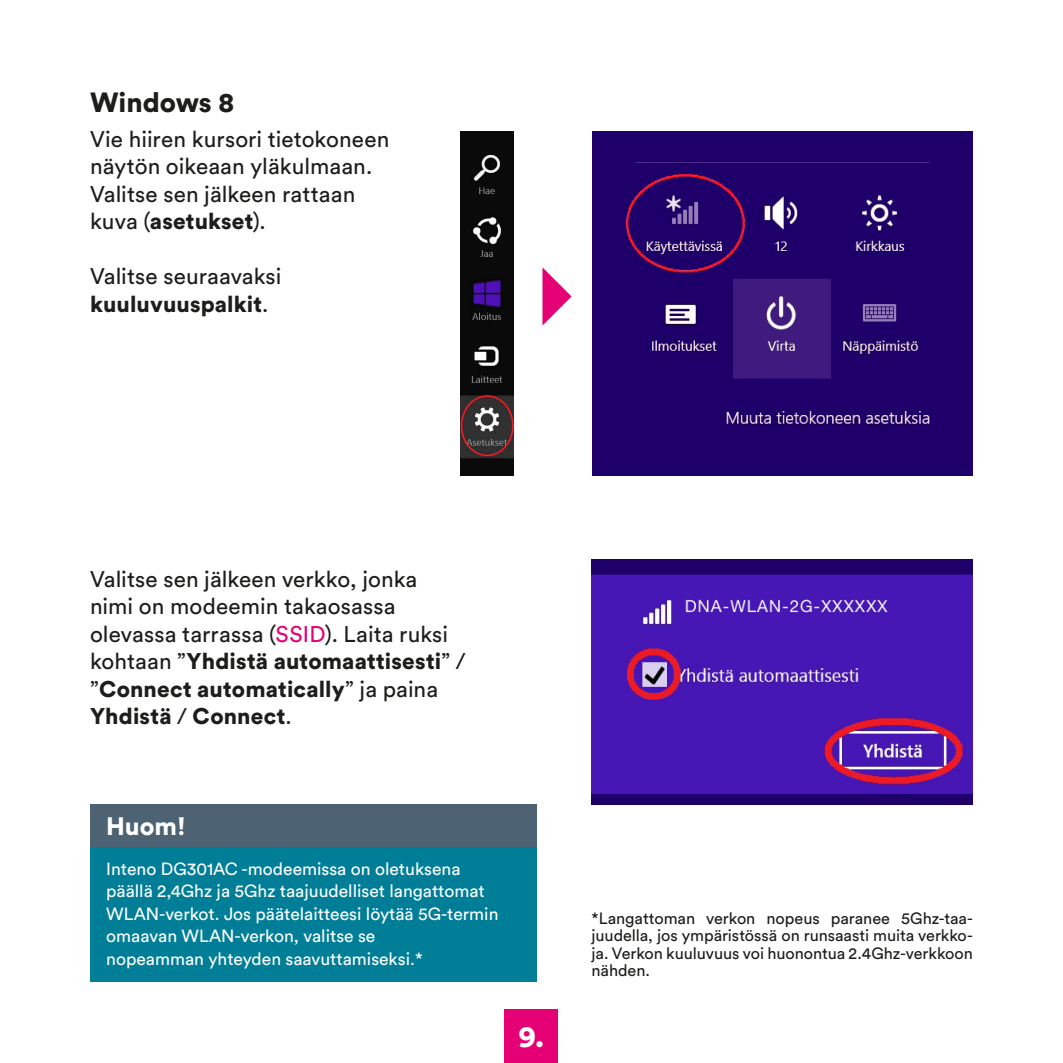
<style>
.page{position:relative;width:1063px;height:1063px;background:#fff}
.page>*{position:absolute;margin:0;border:0;box-sizing:border-box;transform-origin:0 0}
.t1{font:900 30px "Circular Std";color:#fff}
.t2{font:900 27.5px "Circular Std";letter-spacing:-.005em;color:#1d1d1b}
.t3{font:900 25px "Circular Std";color:#fff}
.t4{font:22.5px/27.5px "Circular Std";letter-spacing:.005em;color:#1d1d1b}
.t5{font:17.5px/22.5px "Circular Std";color:#fff}
.t6{font:16.25px/17.5px "Circular Std";letter-spacing:-.005em;color:#1d1d1b;text-align:justify}
.s1{font-weight:900}
.s2{color:#e50076}
</style>
<div class="page">
<div style="left:505px;top:1010px;width:53px;height:53px;background:#e50076"></div>
<img style="left:593px;top:132px;width:380px;height:343px">
<img style="left:460px;top:132px;width:53px;height:343px">
<svg style="left:542px;top:267px;width:30px;height:59px"></svg>
<img style="left:592px;top:560px;width:381px;height:245px">
<div style="left:90px;top:805px;width:446px;height:42px;background:#4d6273"></div>
<div style="left:90px;top:847px;width:446px;height:135px;background:#007e98"></div>
<p class="t2" style="left:90px;top:84px;width:146px">Windows 8</p>
<p class="t4" style="left:90px;top:125px;width:301px">Vie hiiren kursori tietokoneen näytön oikeaan yläkulmaan.<br>Valitse sen jälkeen rattaan kuva (<span class="s1">asetukset</span>).</p>
<p class="t4" style="left:90px;top:262px;width:193px">Valitse seuraavaksi <span class="s1">kuuluvuuspalkit</span>.</p>
<p class="t4" style="left:90px;top:565px;width:377px">Valitse sen jälkeen verkko, jonka nimi on modeemin takaosassa olevassa tarrassa (<span class="s2">SSID</span>). Laita ruksi kohtaan ”<span class="s1">Yhdistä automaattisesti</span>” / ”<span class="s1">Connect automatically</span>” ja paina<br><span class="s1">Yhdistä</span> / <span class="s1">Connect</span>.</p>
<p class="t3" style="left:106px;top:809px;width:81px">Huom!</p>
<p class="t5" style="left:106px;top:857px;width:394px">Inteno DG301AC -modeemissa on oletuksena päällä 2,4Ghz ja 5Ghz taajuudelliset langattomat WLAN-verkot. Jos päätelaitteesi löytää 5G-termin omaavan WLAN-verkon, valitse se<br>nopeamman yhteyden saavuttamiseksi.*</p>
<h1 class="t1" style="left:518px;top:1016px;width:28px">9.</h1>
<p class="t6" style="left:592px;top:909px;width:383px">*Langattoman verkon nopeus paranee 5Ghz-taa&shy;juudella, jos ympäristössä on runsaasti muita verkko&shy;ja. Verkon kuuluvuus voi huonontua 2.4Ghz-verkkoon nähden.</p>
</div>
